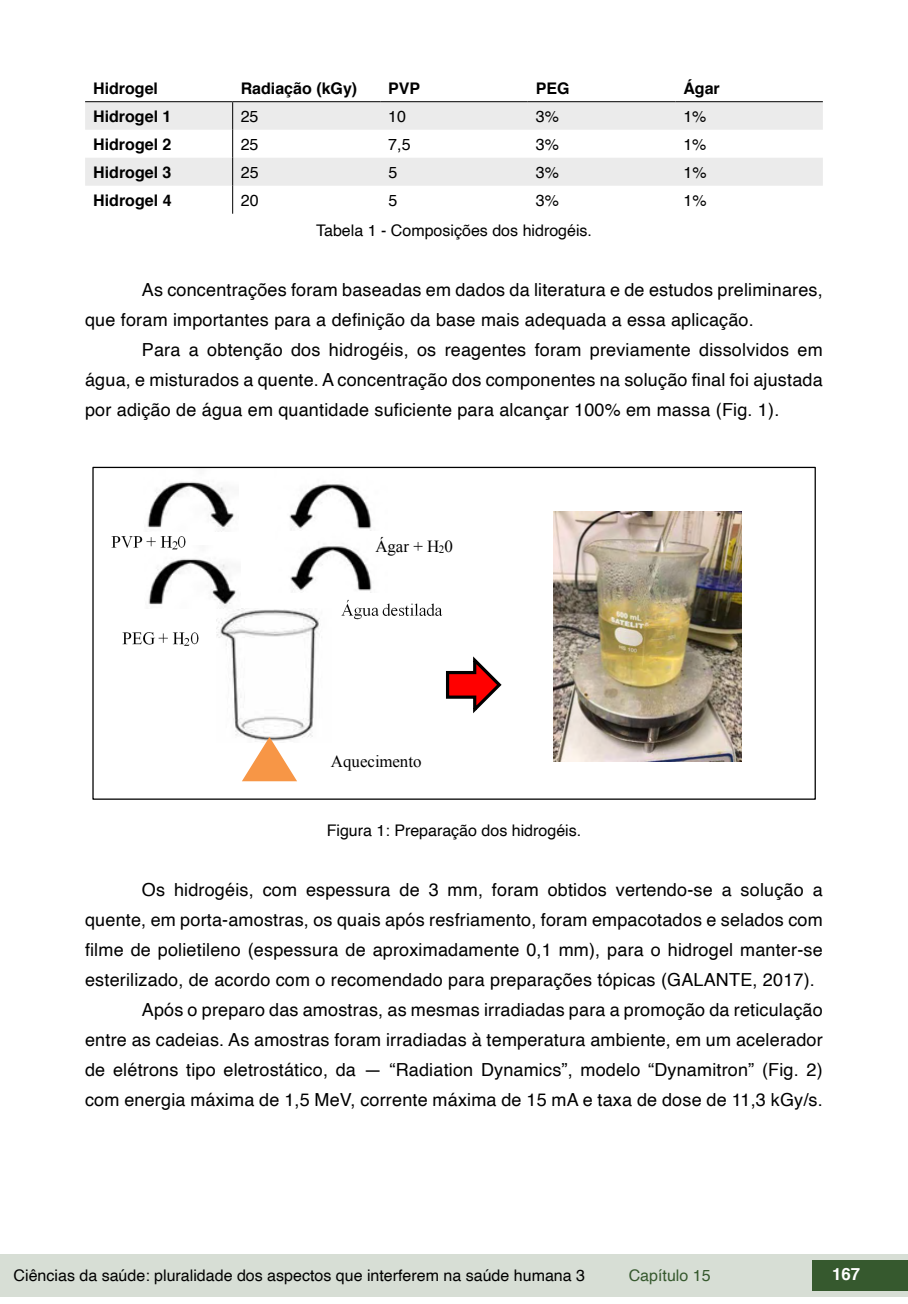
<style>
.page{position:relative;width:908px;height:1304px;background:#fff}
.page>*{position:absolute;margin:0;border:0;box-sizing:border-box;transform-origin:0 0}
.t1{font:18px/30px "Helvetica";letter-spacing:.01em;color:#000}
.t2{font:17px "Times New Roman";letter-spacing:-.005em;color:#000}
.t3{font:700 16.8px "Helvetica";color:#fff}
.t4{font:16px "Helvetica";color:#000}
.t5{font:700 16px "Helvetica";color:#000}
.t6{font:16px "Helvetica";color:#36592e}
</style>
<div class="page">
<div style="left:0;top:1254px;width:906px;height:43px;background:#d7ded5"></div>
<div style="left:812px;top:1261px;width:95px;height:30px;background:#36592e"></div>
<svg style="left:85px;top:102px;width:737px;height:84px;fill:#ebebeb"></svg>
<hr style="left:232px;top:101px;width:148px;height:1px;background:#000">
<hr style="left:380px;top:101px;width:147px;height:1px;background:#000">
<hr style="left:527px;top:101px;width:148px;height:1px;background:#000">
<hr style="left:675px;top:101px;width:147px;height:1px;background:#000">
<hr style="left:85px;top:101px;width:147px;height:1px;background:#000">
<svg style="left:232px;top:102px;width:1px;height:112px"></svg>
<img style="left:553px;top:511px;width:187px;height:251px">
<img style="left:216px;top:609px;width:104px;height:129px">
<img style="left:148px;top:559px;width:88px;height:50px">
<img style="left:147px;top:482px;width:87px;height:50px">
<img style="left:290px;top:546px;width:82px;height:46px">
<img style="left:111px;top:536px;width:21px;height:12px">
<img style="left:132px;top:536px;width:4px;height:12px">
<img style="left:136px;top:530px;width:32px;height:18px">
<img style="left:166px;top:536px;width:2px;height:12px">
<img style="left:168px;top:530px;width:8px;height:20px">
<img style="left:176px;top:530px;width:21px;height:20px">
<img style="left:122px;top:632px;width:23px;height:13px">
<img style="left:145px;top:632px;width:4px;height:13px">
<img style="left:149px;top:632px;width:29px;height:13px">
<img style="left:180px;top:632px;width:8px;height:14px">
<img style="left:188px;top:632px;width:11px;height:14px">
<img style="left:341px;top:599px;width:31px;height:21px">
<img style="left:372px;top:603px;width:59px;height:13px">
<img style="left:431px;top:603px;width:12px;height:13px">
<img style="left:289px;top:484px;width:83px;height:47px">
<svg style="left:242px;top:737px;width:55px;height:44px"></svg>
<svg style="left:446px;top:656px;width:56px;height:58px"></svg>
<p class="t5" style="left:93px;top:75px;width:66px">Hidrogel</p>
<p class="t5" style="left:240px;top:75px;width:118px">Radiação (kGy)</p>
<p class="t5" style="left:388px;top:75px;width:34px">PVP</p>
<p class="t5" style="left:535px;top:75px;width:35px">PEG</p>
<p class="t5" style="left:683px;top:75px;width:38px">Ágar</p>
<p class="t5" style="left:93px;top:103px;width:80px">Hidrogel 1</p>
<p class="t4" style="left:240px;top:104px;width:19px">25</p>
<p class="t4" style="left:388px;top:104px;width:19px">10</p>
<p class="t4" style="left:535px;top:104px;width:25px">3%</p>
<p class="t4" style="left:683px;top:104px;width:25px">1%</p>
<p class="t5" style="left:93px;top:131px;width:80px">Hidrogel 2</p>
<p class="t4" style="left:241px;top:132px;width:19px">25</p>
<p class="t4" style="left:388px;top:132px;width:24px">7,5</p>
<p class="t4" style="left:535px;top:132px;width:25px">3%</p>
<p class="t4" style="left:683px;top:132px;width:25px">1%</p>
<p class="t5" style="left:93px;top:159px;width:80px">Hidrogel 3</p>
<p class="t4" style="left:241px;top:160px;width:19px">25</p>
<p class="t4" style="left:388px;top:160px;width:10px">5</p>
<p class="t4" style="left:535px;top:160px;width:25px">3%</p>
<p class="t4" style="left:683px;top:160px;width:25px">1%</p>
<p class="t5" style="left:93px;top:187px;width:80px">Hidrogel 4</p>
<p class="t4" style="left:241px;top:188px;width:19px">20</p>
<p class="t4" style="left:388px;top:188px;width:10px">5</p>
<p class="t4" style="left:535px;top:188px;width:25px">3%</p>
<p class="t4" style="left:683px;top:188px;width:25px">1%</p>
<p class="t4" style="left:316px;top:218px;width:277px">Tabela 1 - Composições dos hidrogéis.</p>
<p class="t1" style="left:85px;top:275px;width:738px;text-indent:57px">As concentrações foram baseadas em dados da literatura e de estudos preliminares, que foram importantes para a definição da base mais adequada a essa aplicação.</p>
<p class="t1" style="left:85px;top:335px;width:738px;text-align:justify;text-indent:57px">Para a obtenção dos hidrogéis, os reagentes foram previamente dissolvidos em água, e misturados a quente. A concentração dos componentes na solução final foi ajustada por adição de água em quantidade suficiente para alcançar 100% em massa (Fig. 1).</p>
<p class="t2" style="left:375px;top:535px;width:79px">Ágar + H<sub>2</sub>0</p>
<p class="t2" style="left:331px;top:750px;width:92px">Aquecimento</p>
<p class="t4" style="left:326px;top:818px;width:256px">Figura 1: Preparação dos hidrogéis.</p>
<p class="t1" style="left:142px;top:875px;width:682px">Os hidrogéis, com espessura de 3 mm, foram obtidos vertendo-se a solução a</p>
<p class="t1" style="left:85px;top:905px;width:738px">quente, em porta-amostras, os quais após resfriamento, foram empacotados e selados com</p>
<p class="t1" style="left:85px;top:935px;width:738px">filme de polietileno (espessura de aproximadamente 0,1 mm), para o hidrogel manter-se</p>
<p class="t1" style="left:85px;top:965px;width:731px">esterilizado, de acordo com o recomendado para preparações tópicas (GALANTE, 2017).</p>
<p class="t1" style="left:142px;top:995px;width:682px">Após o preparo das amostras, as mesmas irradiadas para a promoção da reticulação</p>
<p class="t1" style="left:85px;top:1025px;width:738px">entre as cadeias. As amostras foram irradiadas à temperatura ambiente, em um acelerador</p>
<p class="t1" style="left:85px;top:1055px;width:738px">de elétrons tipo eletrostático, da ― “Radiation Dynamics”, modelo “Dynamitron” (Fig. 2)</p>
<p class="t1" style="left:85px;top:1085px;width:738px">com energia máxima de 1,5 MeV, corrente máxima de 15 mA e taxa de dose de 11,3 kGy/s.</p>
<p class="t4" style="left:14px;top:1263px;width:572px">Ciências da saúde: pluralidade dos aspectos que interferem na saúde humana 3</p>
<p class="t6" style="left:628px;top:1263px;width:83px">Capítulo 15</p>
<p class="t3" style="left:831px;top:1261px;width:30px">167</p>
</div>
